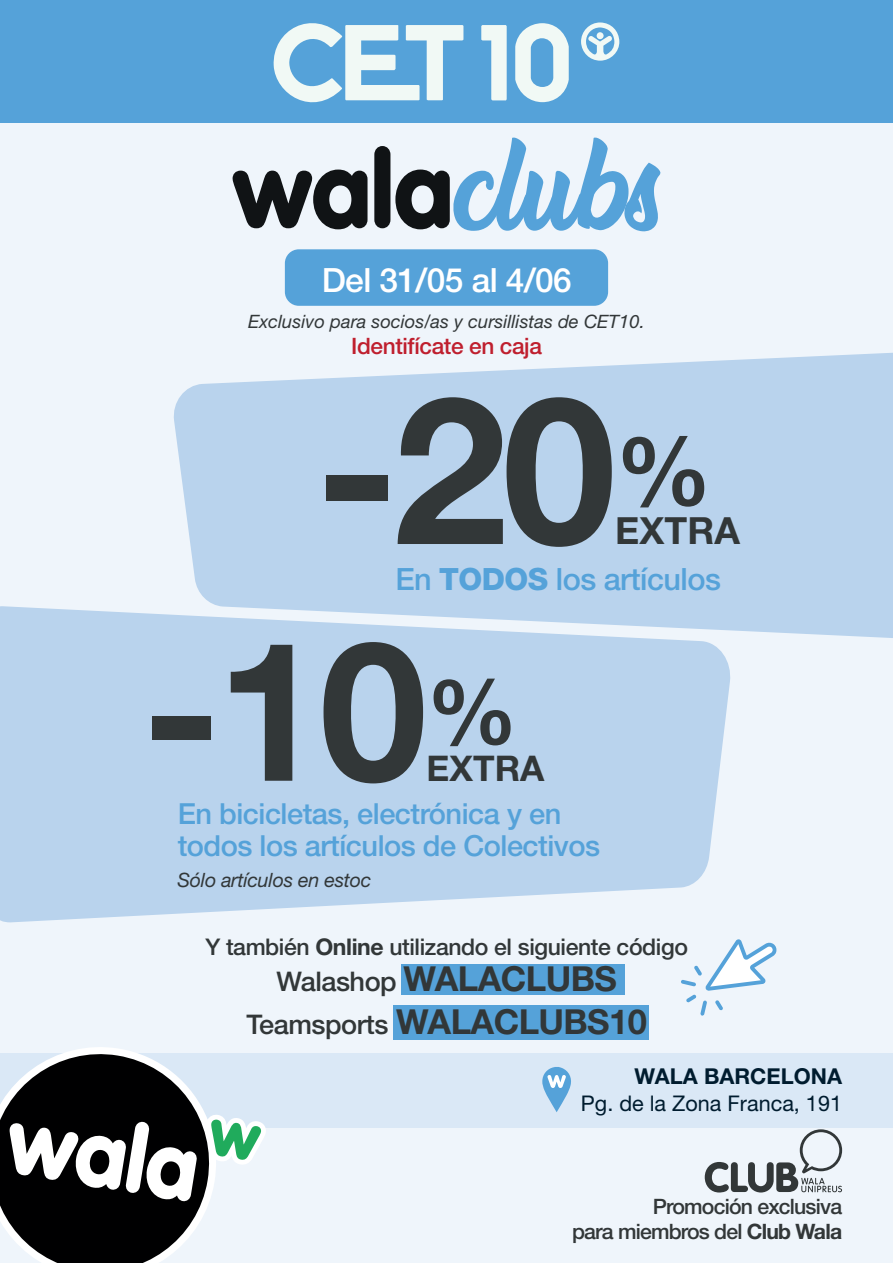
<style>
.page{position:relative;width:893px;height:1263px;background:#fff}
.page>*{position:absolute;margin:0;border:0;box-sizing:border-box;transform-origin:0 0}
.t1{font:700 205.5px "Helvetica Neue LT Std";color:#323738}
.t2{font:700 194.25px "Helvetica Neue LT Std";color:#323738}
.t3{font:700 96.15px "Helvetica Neue LT Std";color:#323738}
.t4{font:700 90.75px "Helvetica Neue LT Std";color:#323738}
.t5{font:700 37.5px "Helvetica Neue LT Std";color:#323738}
.t6{font:700 35.4px "Helvetica Neue LT Std";color:#323738}
.t7{font:700 34.5px/43.3px "Helvetica Neue LT Std";letter-spacing:-.015em;color:#323738;text-align:center}
.t8{font:500 33.45px "Helvetica Neue LT Std";letter-spacing:-.015em;color:#fff}
.t9{font:500 30.75px "Helvetica Neue LT Std";letter-spacing:-.015em;color:#55a2d9}
.t10{font:500 29.1px/32.4px "Helvetica Neue LT Std";letter-spacing:-.015em;color:#55a2d9}
.t11{font:500 22.95px "Helvetica Neue LT Std";letter-spacing:-.015em;color:#323738}
.t12{font:500 22.65px "Helvetica Neue LT Std";letter-spacing:-.015em;color:#bf1f2e}
.t13{font:700 21.9px "Helvetica Neue LT Std";color:#001c2f}
.t14{font:21.6px "Helvetica Neue LT Std";color:#001c2f}
.t15{font:500 21.3px/25.5px "Helvetica Neue LT Std";letter-spacing:-.04em;color:#323738;text-align:right}
.t16{font:italic 19.8px "Helvetica Neue LT Std";letter-spacing:-.015em;color:#323738}
.t17{font:italic 18.45px "Helvetica Neue LT Std";color:#323738}
.s1{font-weight:800}
.s2{font-weight:700}
.s3{font-weight:500;font-size:27px}
</style>
<div class="page">
<div style="left:0;top:0;width:892px;height:1263px;background:#eff5fb"></div>
<svg style="left:173px;top:352px;width:719px;height:286px;background:#bdd5ee"></svg>
<svg style="left:232px;top:170px;width:135px;height:59px"></svg>
<svg style="left:374px;top:137px;width:286px;height:94px"></svg>
<div style="left:285px;top:249px;width:323px;height:57px;background:#55a2d9;border-radius:14px"></div>
<svg style="left:0;top:605px;width:732px;height:318px;background:#bed6ee"></svg>
<div style="left:0;top:0;width:892px;height:123px;background:#55a2d9"></div>
<div style="left:0;top:1054px;width:892px;height:74px;background:#dae8f6"></div>
<svg style="left:0;top:1047px;width:217px;height:215px;fill:#000001"></svg>
<svg style="left:9px;top:1121px;width:188px;height:81px"></svg>
<svg style="left:211px;top:1119px;width:50px;height:41px"></svg>
<svg style="left:542px;top:1067px;width:29px;height:45px"></svg>
<svg style="left:273px;top:23px;width:190px;height:80px"></svg>
<svg style="left:481px;top:25px;width:25px;height:75px"></svg>
<svg style="left:515px;top:23px;width:53px;height:79px"></svg>
<svg style="left:581px;top:22px;width:38px;height:39px"></svg>
<div style="left:596px;top:32px;width:7px;height:7px;background:#f1f9f5;border-radius:50%"></div>
<svg style="left:681px;top:939px;width:96px;height:77px"></svg>
<svg style="left:704px;top:1129px;width:138px;height:64px"></svg>
<div style="left:401px;top:964px;width:223px;height:30px;background:#55a2d9"></div>
<div style="left:393px;top:1005px;width:255px;height:34px;background:#55a2d9"></div>
<p class="t8" style="left:322px;top:260px;width:252px">Del 31/05 al 4/06</p>
<p class="t17" style="left:248px;top:311px;width:398px">Exclusivo para socios/as y cursillistas de CET10.</p>
<p class="t12" style="left:351px;top:332px;width:192px">Identifícate en caja</p>
<h1 class="t1" style="left:315px;top:344px;width:302px">-20</h1>
<h3 class="t3" style="left:615px;top:412px;width:97px">%</h3>
<p class="t5" style="left:615px;top:507px;width:126px">EXTRA</p>
<p class="t9" style="left:395px;top:560px;width:327px">En <span class="s1">TODOS</span> los artículos</p>
<h2 class="t2" style="left:142px;top:591px;width:286px">-10</h2>
<h3 class="t4" style="left:427px;top:656px;width:92px">%</h3>
<p class="t6" style="left:426px;top:746px;width:119px">EXTRA</p>
<p class="t10" style="left:178px;top:797px;width:424px">En bicicletas, electrónica y en todos los artículos de Colectivos</p>
<p class="t16" style="left:177px;top:868px;width:195px">Sólo artículos en estoc</p>
<p class="t11" style="left:205px;top:934px;width:484px">Y también <span class="s2">Online</span> utilizando el siguiente código</p>
<p class="t7" style="left:246px;top:956px;width:402px"><span class="s3">Walashop</span> WALACLUBS<br><span class="s3">Teamsports</span> WALACLUBS10</p>
<p class="t13" style="left:634px;top:1063px;width:209px">WALA BARCELONA</p>
<p class="t14" style="left:581px;top:1090px;width:263px">Pg. de la Zona Franca, 191</p>
<p class="t15" style="left:572px;top:1193px;width:271px">Promoción exclusiva<br>para miembros del <span class="s2">Club Wala</span></p>
</div>
